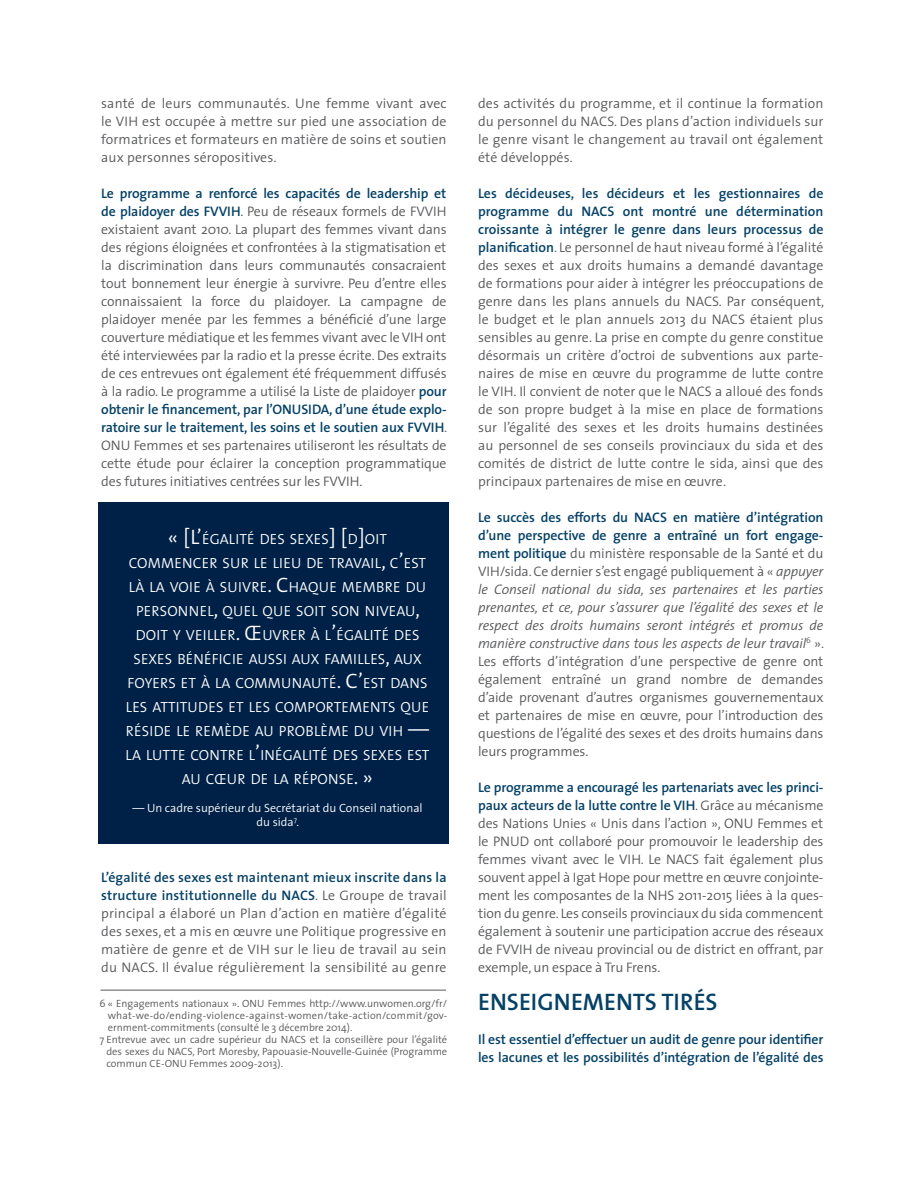
<style>
.page{position:relative;width:918px;height:1188px;background:#fff}
.page>*{position:absolute;margin:0;border:0;box-sizing:border-box;transform-origin:0 0}
.t1{font:600 24px "The Sans";color:#054166}
.t2{font:300 14.7px/24px "The Sans";letter-spacing:.015em;color:#fff;text-align:center}
.t3{font:300 13.8px/18px "The Sans";color:#57585a;text-align:justify}
.t4{font:600 13.8px/18px "The Sans";letter-spacing:-.01em;color:#054166}
.t5{font:300 12px/14.4px "The Sans";color:#fff;text-align:center}
.t6{font:300 10.5px "The Sans";color:#57585a}
.t7{font:300 10.5px "The Sans";letter-spacing:.02em;color:#57585a}
.s1{font-weight:600;color:#054166}
.s2{font-size:21px}
.s3{font-style:italic}
</style>
<div class="page">
<div style="left:99px;top:502px;width:350px;height:342px;background:#002147"></div>
<hr style="left:101px;top:990px;width:345px;height:1px;background:#57585a">
<p class="t3" style="left:101px;top:94px;width:347px">santé de leurs communautés. Une femme vivant avec le VIH est occupée à mettre sur pied une association de formatrices et formateurs en matière de soins et soutien aux personnes séropositives.</p>
<p class="t3" style="left:101px;top:184px;width:347px"><span class="s1">Le programme a renforcé les capacités de leadership et de plaidoyer des FVVIH</span>. Peu de réseaux formels de FVVIH existaient avant 2010. La plupart des femmes vivant dans des régions éloignées et confrontées à la stigmatisation et la discrimination dans leurs communautés consacraient tout bonnement leur énergie à survivre. Peu d’entre elles connaissaient la force du plaidoyer. La campagne de plaidoyer menée par les femmes a bénéficié d’une large couverture médiatique et les femmes vivant avec le VIH ont été interviewées par la radio et la presse écrite. Des extraits de ces entrevues ont également été fréquemment diffusés à la radio. Le programme a utilisé la Liste de plaidoyer <span class="s1">pour obtenir le financement, par l’ONUSIDA, d’une étude explo&shy;ratoire sur le traitement, les soins et le soutien aux FVVIH</span>.<br>ONU Femmes et ses partenaires utiliseront les résultats de cette étude pour éclairer la conception programmatique des futures initiatives centrées sur les FVVIH.</p>
<p class="t2" style="left:126px;top:526px;width:305px"><span class="s2">« [L’</span>ÉGALITÉ DES SEXES<span class="s2">] [</span>D<span class="s2">]</span>OIT COMMENCER SUR LE LIEU DE TRAVAIL<span class="s2">,</span> C<span class="s2">’</span>EST LÀ LA VOIE À SUIVRE<span class="s2">. C</span>HAQUE MEMBRE DU PERSONNEL<span class="s2">,</span> QUEL QUE SOIT SON NIVEAU<span class="s2">, </span>DOIT Y VEILLER<span class="s2">. Œ</span>UVRER À L<span class="s2">’</span>ÉGALITÉ DES SEXES BÉNÉFICIE AUSSI AUX FAMILLES<span class="s2">,</span> AUX FOYERS ET À LA COMMUNAUTÉ<span class="s2">. C’</span>EST DANS LES ATTITUDES ET LES COMPORTEMENTS QUE RÉSIDE LE REMÈDE AU PROBLÈME DU VIH <span class="s2">— </span>LA LUTTE CONTRE L<span class="s2">’</span>INÉGALITÉ DES SEXES EST AU CŒUR DE LA RÉPONSE<span class="s2">. »</span></p>
<p class="t5" style="left:132px;top:800px;width:292px">— Un cadre supérieur du Secrétariat du Conseil national du sida<sup>7</sup>.</p>
<p class="t3" style="left:101px;top:868px;width:347px"><span class="s1">L’égalité des sexes est maintenant mieux inscrite dans la structure institutionnelle du NACS</span>. Le Groupe de travail principal a élaboré un Plan d’action en matière d’égalité des sexes, et a mis en œuvre une Politique progressive en matière de genre et de VIH sur le lieu de travail au sein du NACS. Il évalue régulièrement la sensibilité au genre</p>
<p class="t6" style="left:99px;top:994px;width:349px">6 « Engagements nationaux ». ONU Femmes http://www.unwomen.org/fr/</p>
<p class="t7" style="left:108px;top:1006px;width:341px">what-we-do/ending-violence-against-women/take-action/commit/gov-</p>
<p class="t6" style="left:108px;top:1018px;width:246px">ernment-commitments (consulté le 3 décembre 2014).</p>
<p class="t6" style="left:99px;top:1030px;width:349px">7 Entrevue avec un cadre supérieur du NACS et la conseillère pour l’égalité</p>
<p class="t6" style="left:106px;top:1042px;width:342px">des sexes du NACS, Port Moresby, Papouasie-Nouvelle-Guinée (Programme</p>
<p class="t6" style="left:106px;top:1054px;width:178px">commun CE-ONU Femmes 2009-2013).</p>
<p class="t3" style="left:478px;top:94px;width:347px">des activités du programme, et il continue la formation du personnel du NACS. Des plans d’action individuels sur le genre visant le changement au travail ont également été développés.</p>
<p class="t3" style="left:478px;top:184px;width:348px"><span class="s1">Les décideuses, les décideurs et les gestionnaires de programme du NACS ont montré une détermination croissante à intégrer le genre dans leurs processus de planification</span>. Le personnel de haut niveau formé à l’égalité des sexes et aux droits humains a demandé davantage de formations pour aider à intégrer les préoccupations de genre dans les plans annuels du NACS. Par conséquent, le budget et le plan annuels 2013 du NACS étaient plus sensibles au genre. La prise en compte du genre constitue désormais un critère d’octroi de subventions aux parte&shy;naires de mise en œuvre du programme de lutte contre le VIH. Il convient de noter que le NACS a alloué des fonds de son propre budget à la mise en place de formations sur l’égalité des sexes et les droits humains destinées au personnel de ses conseils provinciaux du sida et des comités de district de lutte contre le sida, ainsi que des principaux partenaires de mise en œuvre.</p>
<p class="t3" style="left:478px;top:508px;width:347px"><span class="s1">Le succès des efforts du NACS en matière d’intégration d’une perspective de genre a entraîné un fort engage&shy;ment politique</span> du ministère responsable de la Santé et du VIH/sida. Ce dernier s’est engagé publiquement à « <span class="s3">appuyer le Conseil national du sida, ses partenaires et les parties prenantes, et ce, pour s’assurer que l’égalité des sexes et le respect des droits humains seront intégrés et promus de manière constructive dans tous les aspects de leur travail</span><sup>6</sup> ».<br>Les efforts d’intégration d’une perspective de genre ont également entraîné un grand nombre de demandes d’aide provenant d’autres organismes gouvernementaux et partenaires de mise en œuvre, pour l’introduction des questions de l’égalité des sexes et des droits humains dans leurs programmes.</p>
<p class="t3" style="left:478px;top:778px;width:347px"><span class="s1">Le programme a encouragé les partenariats avec les princi&shy;paux acteurs de la lutte contre le VIH</span>. Grâce au mécanisme des Nations Unies « Unis dans l’action », ONU Femmes et le PNUD ont collaboré pour promouvoir le leadership des femmes vivant avec le VIH. Le NACS fait également plus souvent appel à Igat Hope pour mettre en œuvre conjointe&shy;ment les composantes de la NHS 2011-2015 liées à la ques&shy;tion du genre. Les conseils provinciaux du sida commencent également à soutenir une participation accrue des réseaux de FVVIH de niveau provincial ou de district en offrant, par exemple, un espace à Tru Frens.</p>
<h1 class="t1" style="left:478px;top:982px;width:241px">ENSEIGNEMENTS TIRÉS</h1>
<p class="t4" style="left:478px;top:1030px;width:347px">Il est essentiel d’effectuer un audit de genre pour identifier les lacunes et les possibilités d’intégration de l’égalité des</p>
</div>
